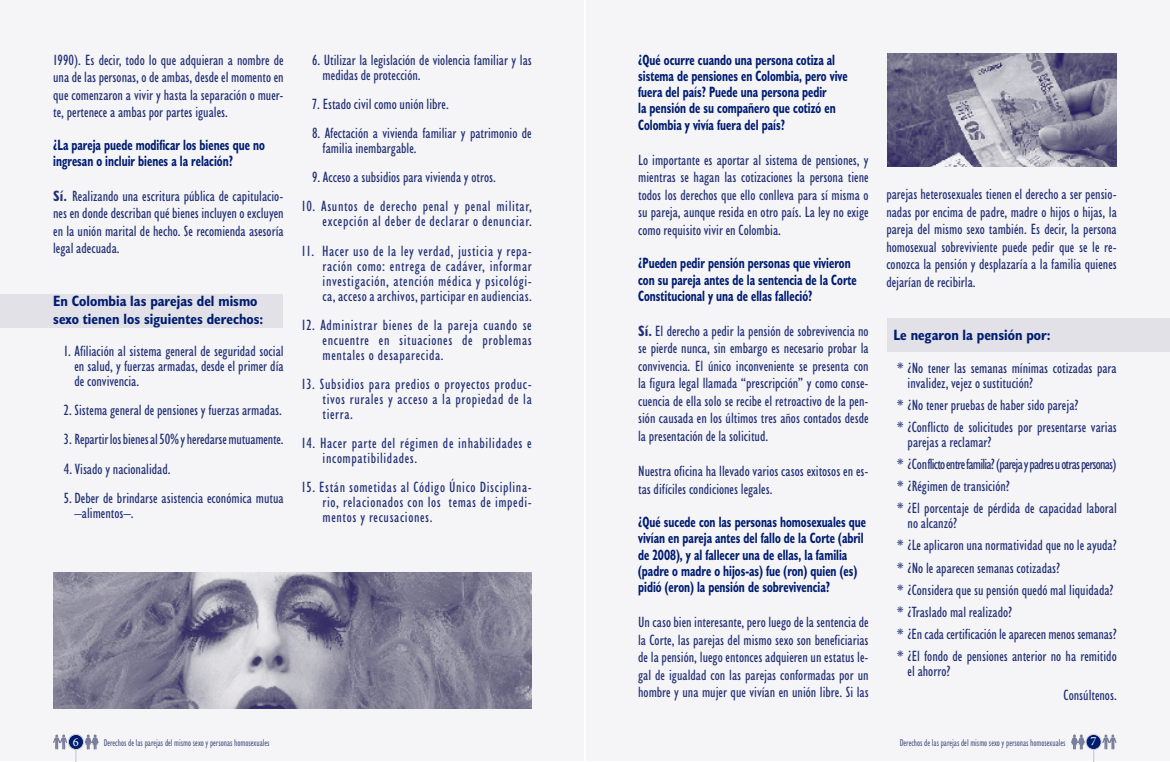
<style>
.page{position:relative;width:1170px;height:762px;background:#fff}
.page>*{position:absolute;margin:0;border:0;box-sizing:border-box;transform-origin:0 0}
.t1{font:condensed 15px/17.5px "Humanist 521 BT";color:#223075;text-align:justify}
.t2{font:700 condensed 15px/16.2px "Humanist 521 BT";color:#001c71;scale:.8 1}
.t3{font:condensed 15px/15px "Humanist 521 BT";letter-spacing:.04em;color:#223075;text-align:right}
.t4{font:700 condensed 15px/18px "Humanist 521 BT";color:#001c71}
.t5{font:12.5px "Minion Pro";color:#fff}
.t6{font:condensed 10px "Humanist 521 BT";color:#545986;scale:.9 1}
.s1{font-weight:700}
</style>
<div class="page">
<div style="left:586px;top:1px;width:583px;height:760px;background:#f5f5f7"></div>
<svg style="left:1071px;top:734px;width:13px;height:15px"></svg>
<div style="left:1085px;top:734px;width:16px;height:15px;background:#001c71;border-radius:50%"></div>
<div style="left:1085px;top:734px;width:16px;height:16px;border:1px solid #cccdd6;border-radius:50%"></div>
<svg style="left:1102px;top:734px;width:14px;height:15px"></svg>
<svg style="left:1093px;top:750px;width:1px;height:12px"></svg>
<div style="left:0;top:1px;width:584px;height:760px;background:#f5f5f7"></div>
<svg style="left:85px;top:734px;width:14px;height:15px"></svg>
<div style="left:68px;top:734px;width:15px;height:15px;background:#001c71;border-radius:50%"></div>
<div style="left:68px;top:734px;width:16px;height:16px;border:1px solid #cccdd6;border-radius:50%"></div>
<svg style="left:53px;top:734px;width:14px;height:15px"></svg>
<svg style="left:75px;top:750px;width:1px;height:12px"></svg>
<div style="left:887px;top:318px;width:282px;height:33px;background:#e1e1e7"></div>
<div style="left:0;top:295px;width:282px;height:33px;background:#e1e1e7"></div>
<img style="left:53px;top:572px;width:478px;height:137px">
<img style="left:887px;top:53px;width:229px;height:114px">
<p class="t1" style="left:53px;top:51px;width:232px">1990). Es decir, todo lo que adquieran a nombre de una de las personas, o de ambas, desde el momento en que comenzaron a vivir y hasta la separación o muer&shy;te, pertenece a ambas por partes iguales.</p>
<p class="t2" style="left:53px;top:136px;width:266px">¿La pareja puede modificar los bienes que no ingresan o incluir bienes a la relación?</p>
<p class="t1" style="left:53px;top:187px;width:232px"><span class="s1">Sí.</span> Realizando una escritura pública de capitulacio&shy;nes en donde describan qué bienes incluyen o excluyen en la unión marital de hecho. Se recomienda asesoría legal adecuada.</p>
<p class="t4" style="left:53px;top:292px;width:212px">En Colombia las parejas del mismo sexo tienen los siguientes derechos:</p>
<p class="t1" style="left:74px;top:343px;width:211px;line-height:15px;text-indent:-11px">1. Afiliación al sistema general de seguridad social en salud, y fuerzas armadas, desde el primer día de convivencia.</p>
<p class="t1" style="left:64px;top:401px;width:220px">2. Sistema general de pensiones y fuerzas armadas.</p>
<p class="t1" style="left:64px;top:430px;width:221px">3. Repartir los bienes al 50% y heredarse mutuamente.</p>
<p class="t1" style="left:64px;top:460px;width:108px">4. Visado y nacionalidad.</p>
<p class="t1" style="left:74px;top:490px;width:211px;line-height:15px;text-indent:-11px">5. Deber de brindarse asistencia económica mutua –alimentos–.</p>
<p class="t1" style="left:322px;top:52px;width:211px;line-height:15px;text-indent:-11px">6. Utilizar la legislación de violencia familiar y las medidas de protección.</p>
<p class="t1" style="left:312px;top:95px;width:138px">7. Estado civil como unión libre.</p>
<p class="t1" style="left:322px;top:125px;width:211px;line-height:15px;text-indent:-11px">8. Afectación a vivienda familiar y patrimonio de familia inembargable.</p>
<p class="t1" style="left:312px;top:168px;width:185px">9. Acceso a subsidios para vivienda y otros.</p>
<p class="t3" style="left:301px;top:199px;width:232px">10. Asuntos de derecho penal y penal militar, excepción al deber de declarar o denunciar.</p>
<p class="t1" style="left:322px;top:243px;width:211px;line-height:15px;text-indent:-21px">11. Hacer uso de la ley verdad, justicia y repa&shy;ración como: entrega de cadáver, informar investigación, atención médica y psicológi&shy;ca, acceso a archivos, participar en audiencias.</p>
<p class="t1" style="left:322px;top:317px;width:211px;line-height:15px;text-indent:-21px">12. Administrar bienes de la pareja cuando se encuentre en situaciones de problemas mentales o desaparecida.</p>
<p class="t1" style="left:322px;top:376px;width:211px;line-height:15px;text-indent:-21px">13. Subsidios para predios o proyectos produc&shy;tivos rurales y acceso a la propiedad de la tierra.</p>
<p class="t3" style="left:322px;top:435px;width:211px;text-align:left;text-indent:-21px">14. Hacer parte del régimen de inhabilidades e incompatibilidades.</p>
<p class="t1" style="left:322px;top:480px;width:211px;line-height:15px;text-indent:-21px">15. Están sometidas al Código Único Disciplina&shy;rio, relacionados con los temas de impedi&shy;mentos y recusaciones.</p>
<p class="t2" style="left:638px;top:51px;width:263px">¿Qué ocurre cuando una persona cotiza al sistema de pensiones en Colombia, pero vive fuera del país? Puede una persona pedir<br>la pensión de su compañero que cotizó en Colombia y vivía fuera del país?</p>
<p class="t1" style="left:638px;top:151px;width:232px">Lo importante es aportar al sistema de pensiones, y mientras se hagan las cotizaciones la persona tiene todos los derechos que ello conlleva para sí misma o su pareja, aunque resida en otro país. La ley no exige como requisito vivir en Colombia.</p>
<p class="t2" style="left:638px;top:255px;width:275px">¿Pueden pedir pensión personas que vivieron con su pareja antes de la sentencia de la Corte<br>Constitucional y una de ellas falleció?</p>
<p class="t1" style="left:638px;top:322px;width:232px"><span class="s1">Sí.</span> El derecho a pedir la pensión de sobrevivencia no se pierde nunca, sin embargo es necesario probar la convivencia. El único inconveniente se presenta con la figura legal llamada “prescripción” y como conse&shy;cuencia de ella solo se recibe el retroactivo de la pen&shy;sión causada en los últimos tres años contados desde la presentación de la solicitud.</p>
<p class="t1" style="left:638px;top:462px;width:232px">Nuestra oficina ha llevado varios casos exitosos en es&shy;tas difíciles condiciones legales.</p>
<p class="t2" style="left:638px;top:514px;width:286px">¿Qué sucede con las personas homosexuales que vivían en pareja antes del fallo de la Corte (abril de 2008), y al fallecer una de ellas, la familia (padre o madre o hijos-as) fue (ron) quien (es) pidió (eron) la pensión de sobrevivencia?</p>
<p class="t1" style="left:638px;top:613px;width:232px">Un caso bien interesante, pero luego de la sentencia de la Corte, las parejas del mismo sexo son beneficiarias de la pensión, luego entonces adquieren un estatus le&shy;gal de igualdad con las parejas conformadas por un hombre y una mujer que vivían en unión libre. Si las</p>
<p class="t1" style="left:886px;top:185px;width:232px">parejas heterosexuales tienen el derecho a ser pensio&shy;nadas por encima de padre, madre o hijos o hijas, la pareja del mismo sexo también. Es decir, la persona homosexual sobreviviente puede pedir que se le re&shy;conozca la pensión y desplazaría a la familia quienes dejarían de recibirla.</p>
<p class="t4" style="left:893px;top:325px;width:159px">Le negaron la pensión por:</p>
<p class="t1" style="left:907px;top:360px;width:211px;line-height:15px;text-indent:-11px">* ¿No tener las semanas mínimas cotizadas para invalidez, vejez o sustitución?</p>
<p class="t1" style="left:896px;top:394px;width:221px;line-height:22.1px">* ¿No tener pruebas de haber sido pareja?<br>* ¿Conflicto de solicitudes por presentarse varias</p>
<p class="t1" style="left:896px;top:431px;width:221px;line-height:22.1px;text-align:left;text-indent:11px">parejas a reclamar?<br>* ¿Conflicto entre familia? (pareja y padres u otras personas) * ¿Régimen de transición?<br>* ¿El porcentaje de pérdida de capacidad laboral</p>
<p class="t1" style="left:896px;top:512px;width:221px;line-height:22.1px;text-align:left;text-indent:11px">no alcanzó?<br>* ¿Le aplicaron una normatividad que no le ayuda? * ¿No le aparecen semanas cotizadas?<br>* ¿Considera que su pensión quedó mal liquidada? * ¿Traslado mal realizado?<br>* ¿En cada certificación le aparecen menos semanas? * ¿El fondo de pensiones anterior no ha remitido</p>
<p class="t1" style="left:907px;top:662px;width:44px">el ahorro?</p>
<p class="t1" style="left:1063px;top:686px;width:55px">Consúltenos.</p>
<p class="t5" style="left:73px;top:733px;width:7px">6</p>
<p class="t6" style="left:104px;top:736px;width:186px">Derechos de las parejas del mismo sexo y personas homosexuales</p>
<p class="t6" style="left:899px;top:736px;width:186px">Derechos de las parejas del mismo sexo y personas homosexuales</p>
<p class="t5" style="left:1090px;top:733px;width:7px">7</p>
</div>
